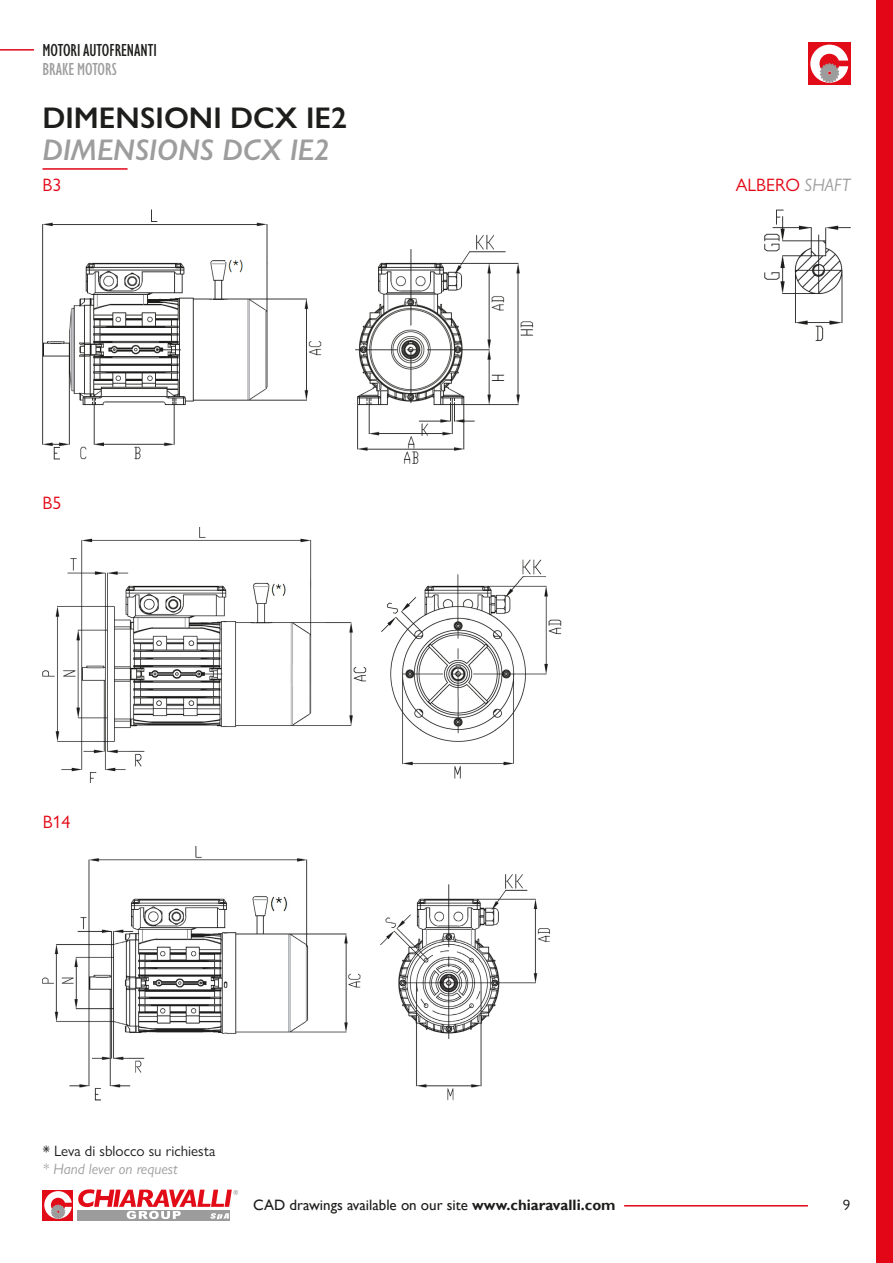
<style>
.page{position:relative;width:893px;height:1263px;background:#fff}
.page>*{position:absolute;margin:0;border:0;box-sizing:border-box;transform-origin:0 0}
.t1{font:600 30px "Gill Sans Nova";color:#1d1d1b}
.Stile_di_TITOLI_PAGINA{font:italic 600 30px "Gill Sans Nova";color:#9d9d9d}
.t2{font:500 condensed 18px "Gill Sans Nova";color:#1d1d1b}
.Body_copy{font:18px "Gill Sans Nova";color:#e30614}
.t3{font:500 condensed 18px "Gill Sans Nova";color:#9d9d9d}
.t4{font:15px "Gill Sans";color:#1d1d1b}
.t5{font:15px "Gill Sans Nova";color:#1d1d1b}
.t6{font:italic 15px "Gill Sans Nova";color:#9d9d9d}
.s1{font-style:italic;color:#9d9d9d}
.s2{font-weight:700}
</style>
<div class="page">
<hr style="left:0;top:49px;width:34px;height:2px;background:#e30617">
<div style="left:43px;top:1189px;width:30px;height:31px;background:#e20b18"></div>
<svg style="left:44px;top:1191px;width:28px;height:28px"></svg>
<div style="left:78px;top:1210px;width:152px;height:10px;background:#9d9c9c"></div>
<svg style="left:78px;top:1189px;width:160px;height:30px"></svg>
<div style="left:876px;top:0;width:17px;height:1263px;background:#e30617"></div>
<div style="left:808px;top:43px;width:42px;height:42px;background:#e20b18"></div>
<svg style="left:810px;top:45px;width:38px;height:38px"></svg>
<hr style="left:624px;top:1205px;width:184px;height:1px;background:#e30614">
<hr style="left:43px;top:168px;width:85px;height:2px;background:#e30617">
<img style="left:43px;top:846px;width:508px;height:255px">
<img style="left:43px;top:210px;width:491px;height:254px">
<img style="left:43px;top:528px;width:519px;height:255px">
<img style="left:764px;top:210px;width:86px;height:131px">
<p class="t2" style="left:43px;top:38px;width:116px">MOTORI AUTOFRENANTI</p>
<p class="t3" style="left:43px;top:58px;width:76px">BRAKE MOTORS</p>
<p class="t1" style="left:43px;top:99px;width:306px">DIMENSIONI DCX IE2</p>
<p class="Stile_di_TITOLI_PAGINA" style="left:43px;top:131px;width:289px">DIMENSIONS DCX IE2</p>
<p class="Body_copy" style="left:43px;top:174px;width:20px">B3</p>
<p class="Body_copy" style="left:43px;top:492px;width:20px">B5</p>
<p class="Body_copy" style="left:43px;top:811px;width:29px">B14</p>
<p class="t5" style="left:43px;top:1142px;width:174px">* Leva di sblocco su richiesta</p>
<p class="t6" style="left:43px;top:1160px;width:137px">* Hand lever on request</p>
<p class="Body_copy" style="left:736px;top:174px;width:116px">ALBERO <span class="s1">SHAFT</span></p>
<p class="t4" style="left:253px;top:1196px;width:364px">CAD drawings available on our site <span class="s2">www.chiaravalli.com</span></p>
<p class="t5" style="left:843px;top:1196px;width:9px">9</p>
</div>
